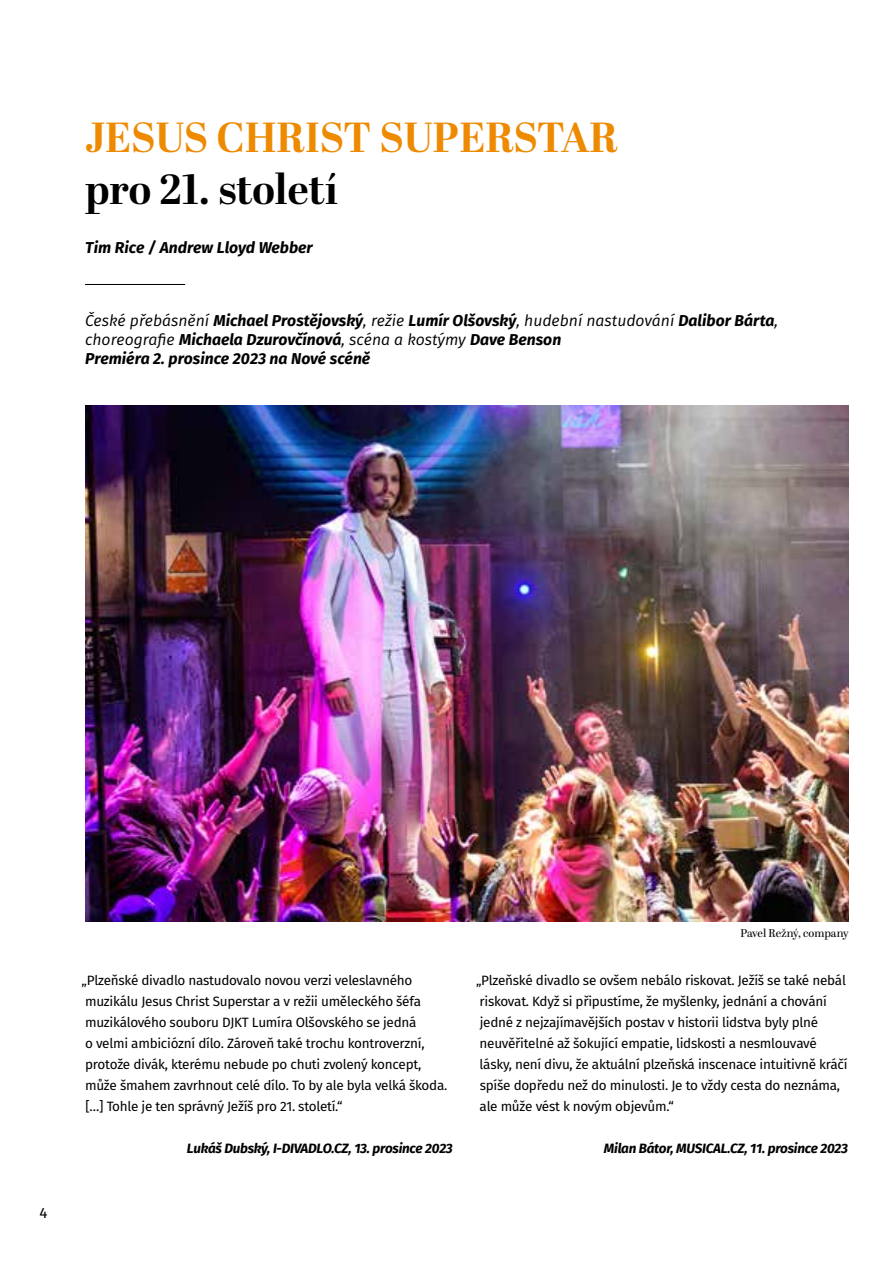
<style>
.page{position:relative;width:893px;height:1263px;background:#fff}
.page>*{position:absolute;margin:0;border:0;box-sizing:border-box;transform-origin:0 0}
.t1{font:700 42px "Abril Display";color:#ee8a00}
.t2{font:700 42px "Abril Display";color:#000}
.t3{font:italic 700 15.75px/18.9px "Fira Sans";color:#000}
.t4{font:15px "Fira Sans";color:#000}
.t5{font:13.5px/21px "Fira Sans";letter-spacing:-.02em;color:#000}
.t6{font:italic 700 13.5px "Fira Sans";letter-spacing:-.02em;color:#000}
.t7{font:11.25px "Abril Display";letter-spacing:-.005em;color:#000}
.s1{font-weight:400}
</style>
<div class="page">
<img style="left:85px;top:405px;width:764px;height:516px">
<hr style="left:85px;top:284px;width:100px;height:1px;background:#000">
<h1 class="t1" style="left:85px;top:108px;width:535px">JESUS CHRIST SUPERSTAR</h1>
<h1 class="t2" style="left:85px;top:160px;width:254px">pro 21. století</h1>
<p class="t3" style="left:85px;top:238px;width:229px">Tim Rice / Andrew Lloyd Webber</p>
<p class="t3" style="left:85px;top:311px;width:695px"><span class="s1">České přebásnění</span> Michael Prostějovský<span class="s1">, režie</span> Lumír Olšovský<span class="s1">, hudební nastudování</span> Dalibor Bárta<span class="s1">, choreografie</span> Michaela Dzurovčínová<span class="s1">, scéna a kostýmy</span> Dave Benson<br>Premiéra 2. prosince 2023 na Nové scéně</p>
<p class="t4" style="left:40px;top:1202px;width:9px">4</p>
<p class="t5" style="left:82px;top:969px;width:367px">„Plzeňské divadlo nastudovalo novou verzi veleslavného muzikálu Jesus Christ Superstar a v režii uměleckého šéfa muzikálového souboru DJKT Lumíra Olšovského se jedná<br>o velmi ambiciózní dílo. Zároveň také trochu kontroverzní, protože divák, kterému nebude po chuti zvolený koncept, může šmahem zavrhnout celé dílo. To by ale byla velká škoda. […] Tohle je ten správný Ježíš pro 21. století.“</p>
<p class="t6" style="left:187px;top:1138px;width:267px">Lukáš Dubský, I-DIVADLO.CZ, 13. prosince 2023</p>
<p class="t7" style="left:740px;top:925px;width:110px">Pavel Režný, company</p>
<p class="t5" style="left:476px;top:969px;width:373px">„Plzeňské divadlo se ovšem nebálo riskovat. Ježíš se také nebál riskovat. Když si připustíme, že myšlenky, jednání a chování jedné z nejzajímavějších postav v historii lidstva byly plné neuvěřitelné až šokující empatie, lidskosti a nesmlouvavé lásky, není divu, že aktuální plzeňská inscenace intuitivně kráčí spíše dopředu než do minulosti. Je to vždy cesta do neznáma, ale může vést k novým objevům.“</p>
<p class="t6" style="left:604px;top:1138px;width:246px">Milan Bátor, MUSICAL.CZ, 11. prosince 2023</p>
</div>
